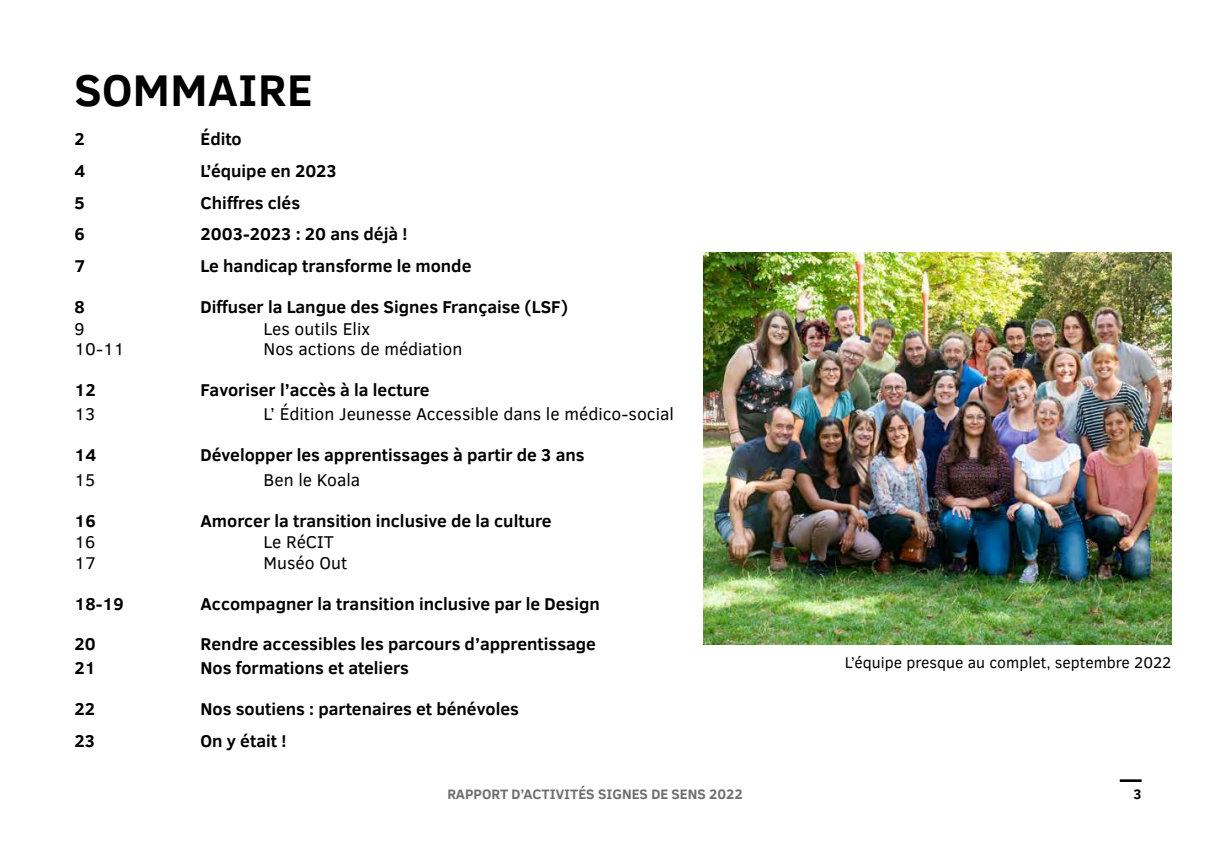
<style>
.page{position:relative;width:1221px;height:849px;background:#fff}
.page>*{position:absolute;margin:0;border:0;box-sizing:border-box;transform-origin:0 0}
.t1{font:700 45.5px "Clear Sans";letter-spacing:.01em;color:#000}
.t2{font:700 17.5px "Clear Sans";color:#000}
.t3{font:17.5px "Clear Sans";color:#000}
.t4{font:15.75px "Clear Sans";color:#000}
.t5{font:700 14px "Clear Sans";color:#706f6f}
.t6{font:700 14px "Clear Sans";color:#000}
</style>
<div class="page">
<hr style="left:1119px;top:779px;width:22px;height:2px;background:#000">
<img style="left:703px;top:252px;width:468px;height:392px">
<h1 class="t1" style="left:74px;top:56px;width:240px">SOMMAIRE</h1>
<p class="t2" style="left:74px;top:127px;width:12px">2</p>
<p class="t2" style="left:200px;top:127px;width:43px">Édito</p>
<p class="t2" style="left:74px;top:158px;width:12px">4</p>
<p class="t2" style="left:200px;top:158px;width:138px">L’équipe en 2023</p>
<p class="t2" style="left:74px;top:190px;width:12px">5</p>
<p class="t2" style="left:200px;top:190px;width:101px">Chiffres clés</p>
<p class="t2" style="left:74px;top:221px;width:12px">6</p>
<p class="t2" style="left:200px;top:221px;width:208px">2003-2023 : 20 ans déjà !</p>
<p class="t2" style="left:74px;top:253px;width:12px">7</p>
<p class="t2" style="left:200px;top:253px;width:272px">Le handicap transforme le monde</p>
<p class="t2" style="left:74px;top:293px;width:12px">8</p>
<p class="t2" style="left:200px;top:293px;width:369px">Diffuser la Langue des Signes Française (LSF)</p>
<p class="t3" style="left:74px;top:317px;width:12px">9</p>
<p class="t3" style="left:263px;top:317px;width:108px">Les outils Elix</p>
<p class="t3" style="left:74px;top:337px;width:52px">10-11</p>
<p class="t3" style="left:263px;top:337px;width:200px">Nos actions de médiation</p>
<p class="t2" style="left:74px;top:376px;width:23px">12</p>
<p class="t2" style="left:200px;top:376px;width:231px">Favoriser l’accès à la lecture</p>
<p class="t3" style="left:74px;top:402px;width:22px">13</p>
<p class="t3" style="left:263px;top:402px;width:412px">L’ Édition Jeunesse Accessible dans le médico-social</p>
<p class="t2" style="left:74px;top:442px;width:23px">14</p>
<p class="t2" style="left:200px;top:442px;width:385px">Développer les apprentissages à partir de 3 ans</p>
<p class="t3" style="left:74px;top:468px;width:22px">15</p>
<p class="t3" style="left:263px;top:468px;width:98px">Ben le Koala</p>
<p class="t2" style="left:74px;top:507px;width:23px">16</p>
<p class="t2" style="left:200px;top:507px;width:352px">Amorcer la transition inclusive de la culture</p>
<p class="t3" style="left:74px;top:529px;width:22px">16</p>
<p class="t3" style="left:263px;top:529px;width:72px">Le RéCIT</p>
<p class="t3" style="left:74px;top:550px;width:23px">17</p>
<p class="t3" style="left:263px;top:550px;width:85px">Muséo Out</p>
<p class="t2" style="left:74px;top:590px;width:51px">18-19</p>
<p class="t2" style="left:200px;top:590px;width:401px">Accompagner la transition inclusive par le Design</p>
<p class="t2" style="left:74px;top:631px;width:23px">20</p>
<p class="t2" style="left:200px;top:631px;width:397px">Rendre accessibles les parcours d’apprentissage</p>
<p class="t2" style="left:74px;top:655px;width:23px">21</p>
<p class="t2" style="left:200px;top:655px;width:210px">Nos formations et ateliers</p>
<p class="t2" style="left:74px;top:696px;width:22px">22</p>
<p class="t2" style="left:200px;top:696px;width:320px">Nos soutiens : partenaires et bénévoles</p>
<p class="t2" style="left:74px;top:727px;width:22px">23</p>
<p class="t2" style="left:200px;top:727px;width:87px">On y était !</p>
<p class="t4" style="left:844px;top:651px;width:328px">L’équipe presque au complet, septembre 2022</p>
<p class="t5" style="left:447px;top:784px;width:297px">RAPPORT D’ACTIVITÉS SIGNES DE SENS 2022</p>
<p class="t6" style="left:1133px;top:784px;width:10px">3</p>
</div>
